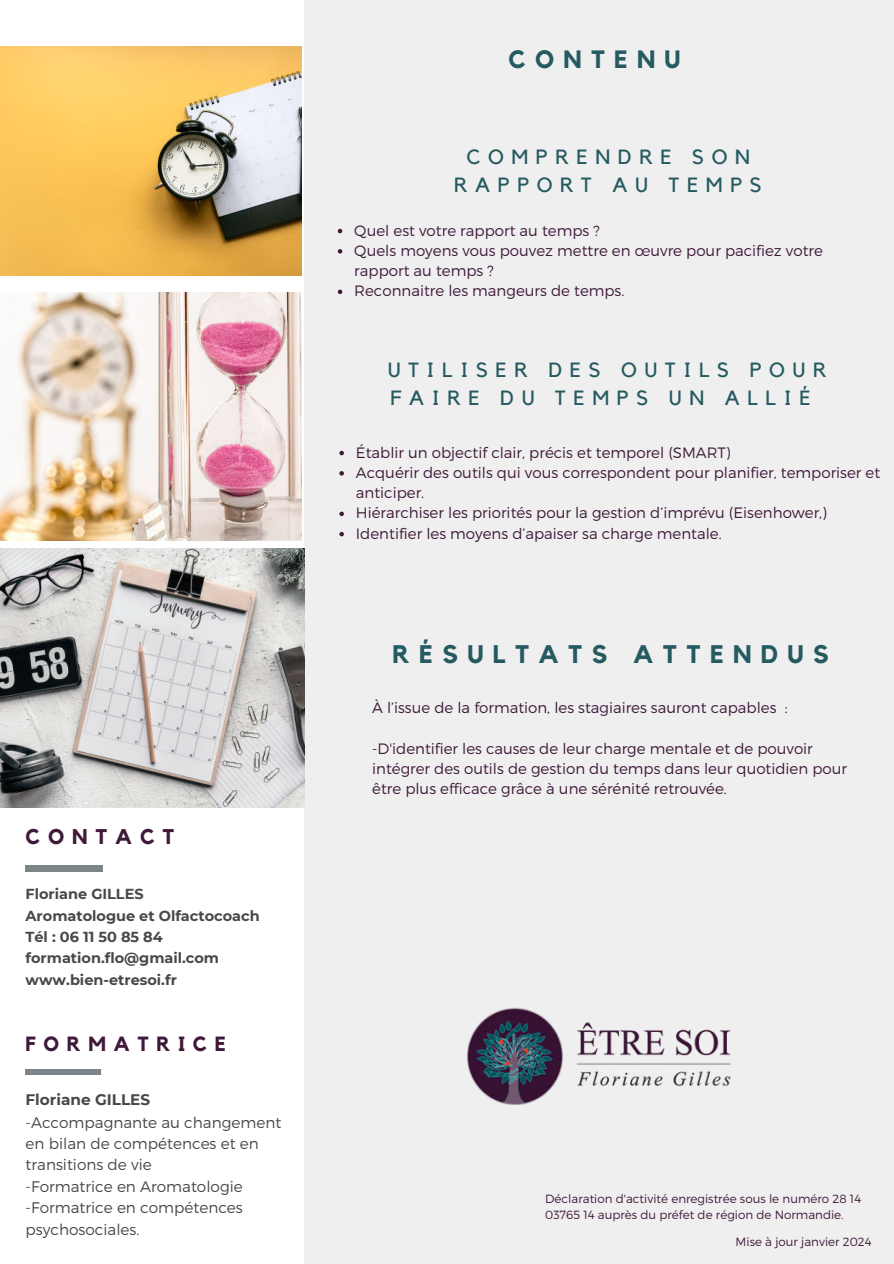
<style>
.page{position:relative;width:894px;height:1264px;background:#fff}
.page>*{position:absolute;margin:0;border:0;box-sizing:border-box;transform-origin:0 0}
.t1{font:700 25.35px "Kollektif";letter-spacing:.37em;color:#255a61}
.t2{font:700 25.05px "Kollektif";letter-spacing:.37em;color:#255a61}
.t3{font:700 21.15px "Kollektif";letter-spacing:.37em;color:#3e1939}
.t4{font:20.55px/28.2px "Kollektif";letter-spacing:.37em;color:#255a61;text-align:center}
.t5{font:700 20.55px "Kollektif";letter-spacing:.37em;color:#3e1939}
.t6{font:300 15.3px/21.5px "Montserrat";color:#484848}
.t7{font:700 15.3px "Montserrat";color:#484848}
.t8{font:300 15px/20.2px "Montserrat";color:#3e1939}
.t9{font:700 14.4px/21.3px "Montserrat";color:#484848}
.t10{font:300 11.85px/15.9px "Montserrat";color:#3e1939}
</style>
<div class="page">
<div style="left:304px;top:0;width:589px;height:1263px;background:#efefef"></div>
<img style="left:0;top:548px;width:304px;height:259px">
<div style="left:26px;top:865px;width:77px;height:7px;background:#7c8587"></div>
<img style="left:0;top:292px;width:302px;height:248px">
<img style="left:0;top:46px;width:302px;height:229px">
<img style="left:467px;top:1007px;width:264px;height:98px">
<div style="left:26px;top:1068px;width:75px;height:6px;background:#7c8587"></div>
<svg style="left:338px;top:229px;width:4px;height:4px"></svg>
<svg style="left:338px;top:249px;width:4px;height:4px"></svg>
<svg style="left:338px;top:289px;width:4px;height:5px"></svg>
<svg style="left:339px;top:451px;width:5px;height:4px"></svg>
<svg style="left:339px;top:471px;width:5px;height:4px"></svg>
<svg style="left:339px;top:511px;width:5px;height:5px"></svg>
<svg style="left:339px;top:532px;width:5px;height:4px"></svg>
<h3 class="t3" style="left:26px;top:824px;width:150px">CONTACT</h3>
<p class="t9" style="left:26px;top:882px;width:235px">Floriane GILLES<br>Aromatologue et Olfactocoach<br>Tél : 06 11 50 85 84 formation.flo@gmail.com www.bien-etresoi.fr</p>
<h3 class="t5" style="left:26px;top:1031px;width:202px">FORMATRICE</h3>
<p class="t7" style="left:26px;top:1088px;width:126px">Floriane GILLES</p>
<p class="t6" style="left:26px;top:1111px;width:257px">-Accompagnante au changement en bilan de compétences et en transitions de vie<br>-Formatrice en Aromatologie -Formatrice en compétences psychosociales.</p>
<h2 class="t2" style="left:508px;top:44px;width:173px">CONTENU</h2>
<h3 class="t4" style="left:454px;top:143px;width:309px">COMPRENDRE SON<br>RAPPORT AU TEMPS</h3>
<p class="t8" style="left:354px;top:220px;width:470px">Quel est votre rapport au temps ?<br>Quels moyens vous pouvez mettre en œuvre pour pacifiez votre rapport au temps ?<br>Reconnaitre les mangeurs de temps.</p>
<h3 class="t4" style="left:387px;top:355px;width:440px;text-align:left">UTILISER DES OUTILS POUR<br>FAIRE DU TEMPS UN ALLIÉ</h3>
<p class="t8" style="left:356px;top:442px;width:525px">Établir un objectif clair, précis et temporel (SMART)<br>Acquérir des outils qui vous correspondent pour planifier, temporiser et anticiper.<br>Hiérarchiser les priorités pour la gestion d’imprévu (Eisenhower,)<br>Identifier les moyens d’apaiser sa charge mentale.</p>
<h1 class="t1" style="left:392px;top:639px;width:438px">RÉSULTATS ATTENDUS</h1>
<p class="t8" style="left:372px;top:697px;width:417px">À l’issue de la formation, les stagiaires sauront capables :</p>
<p class="t8" style="left:372px;top:738px;width:476px">-D'identifier les causes de leur charge mentale et de pouvoir intégrer des outils de gestion du temps dans leur quotidien pour être plus efficace grâce à une sérénité retrouvée.</p>
<p class="t10" style="left:545px;top:1190px;width:317px">Déclaration d'activité enregistrée sous le numéro 28 14<br>03765 14 auprès du préfet de région de Normandie.</p>
<p class="t10" style="left:735px;top:1234px;width:137px">Mise à jour janvier 2024</p>
</div>
